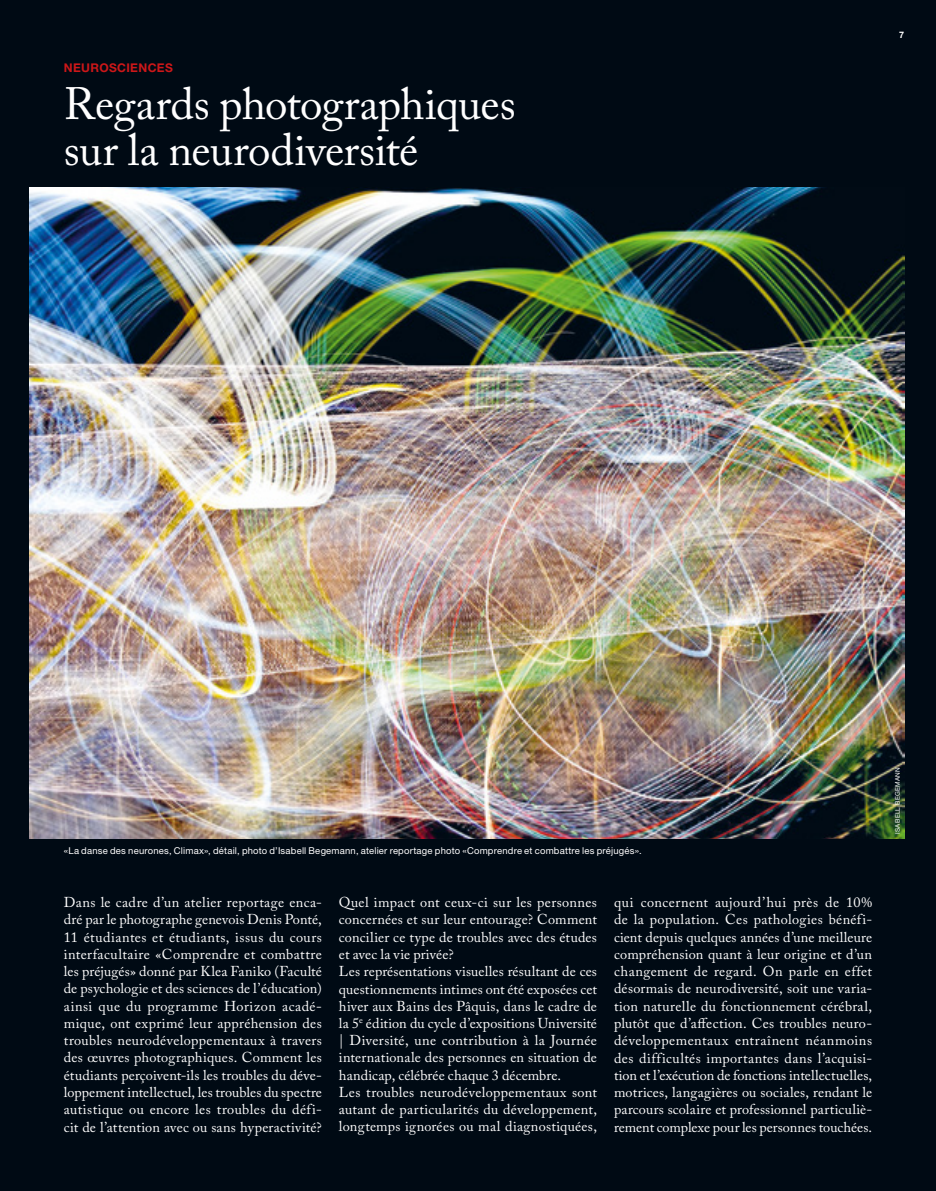
<style>
.page{position:relative;width:936px;height:1191px;background:#fff}
.page>*{position:absolute;margin:0;border:0;box-sizing:border-box;transform-origin:0 0}
.t1{font:45px/46.5px "Adobe Caslon Pro";letter-spacing:-.01em;color:#fff}
.t2{font:14.25px/17.2px "Adobe Caslon Pro";letter-spacing:.015em;color:#fff;text-align:justify}
.t3{font:700 12px "Helvetica Neue LT Std";letter-spacing:.03em;color:#cd1719}
.t4{font:9.45px "Helvetica Neue LT Std";letter-spacing:.02em;color:#fff}
.t5{font:700 9px "Helvetica Neue LT Std";color:#fff}
.t6{font:6.3px "Helvetica Neue LT Std";letter-spacing:.04em;color:#fff}
</style>
<div class="page">
<div style="left:0;top:0;width:935px;height:1191px;background:#000a14"></div>
<img style="left:30px;top:187px;width:874px;height:651px">
<p class="t3" style="left:64px;top:61px;width:110px">NEUROSCIENCES</p>
<h1 class="t1" style="left:64px;top:80px;width:453px">Regards photographiques sur la neurodiversité</h1>
<p class="t5" style="left:899px;top:30px;width:7px">7</p>
<p class="t4" style="left:64px;top:845px;width:579px">«La danse des neurones, Climax», détail, photo d’Isabell Begemann, atelier reportage photo «Comprendre et combattre les préjugés».</p>
<p class="t2" style="left:64px;top:893px;width:259px">Dans le cadre d’un atelier reportage enca&shy;dré par le photographe genevois Denis Ponté, 11 étudiantes et étudiants, issus du cours interfacultaire «Comprendre et combattre les préjugés» donné par Klea Faniko (Faculté de psychologie et des sciences de l’éducation) ainsi que du programme Horizon acadé&shy;mique, ont exprimé leur appréhension des troubles neurodéveloppementaux à travers des œuvres photographiques. Comment les étudiants perçoivent-ils les troubles du déve&shy;loppement intellectuel, les troubles du spectre autistique ou encore les troubles du défi&shy;cit de l’attention avec ou sans hyperactivité?</p>
<p class="t2" style="left:339px;top:893px;width:259px;text-align:left">Quel impact ont ceux-ci sur les personnes concernées et sur leur entourage? Comment concilier ce type de troubles avec des études et avec la vie privée?<br>Les représentations visuelles résultant de ces questionnements intimes ont été exposées cet hiver aux Bains des Pâquis, dans le cadre de la 5<sup>e</sup> édition du cycle d’expositions Université | Diversité, une contribution à la Journée internationale des personnes en situation de handicap, célébrée chaque 3 décembre.<br>Les troubles neurodéveloppementaux sont autant de particularités du développement, longtemps ignorées ou mal diagnostiquées,</p>
<p class="t2" style="left:614px;top:893px;width:259px">qui concernent aujourd’hui près de 10% de la population. Ces pathologies bénéfi&shy;cient depuis quelques années d’une meilleure compréhension quant à leur origine et d’un changement de regard. On parle en effet désormais de neurodiversité, soit une varia&shy;tion naturelle du fonctionnement cérébral, plutôt que d’affection. Ces troubles neuro&shy;développementaux entraînent néanmoins des difficultés importantes dans l’acquisi&shy;tion et l’exécution de fonctions intellectuelles, motrices, langagières ou sociales, rendant le parcours scolaire et professionnel particuliè&shy;rement complexe pour les personnes touchées.</p>
<p class="t6" style="left:893px;top:834px;width:68px;rotate:-90deg">ISABELL BEGEMANN</p>
</div>
